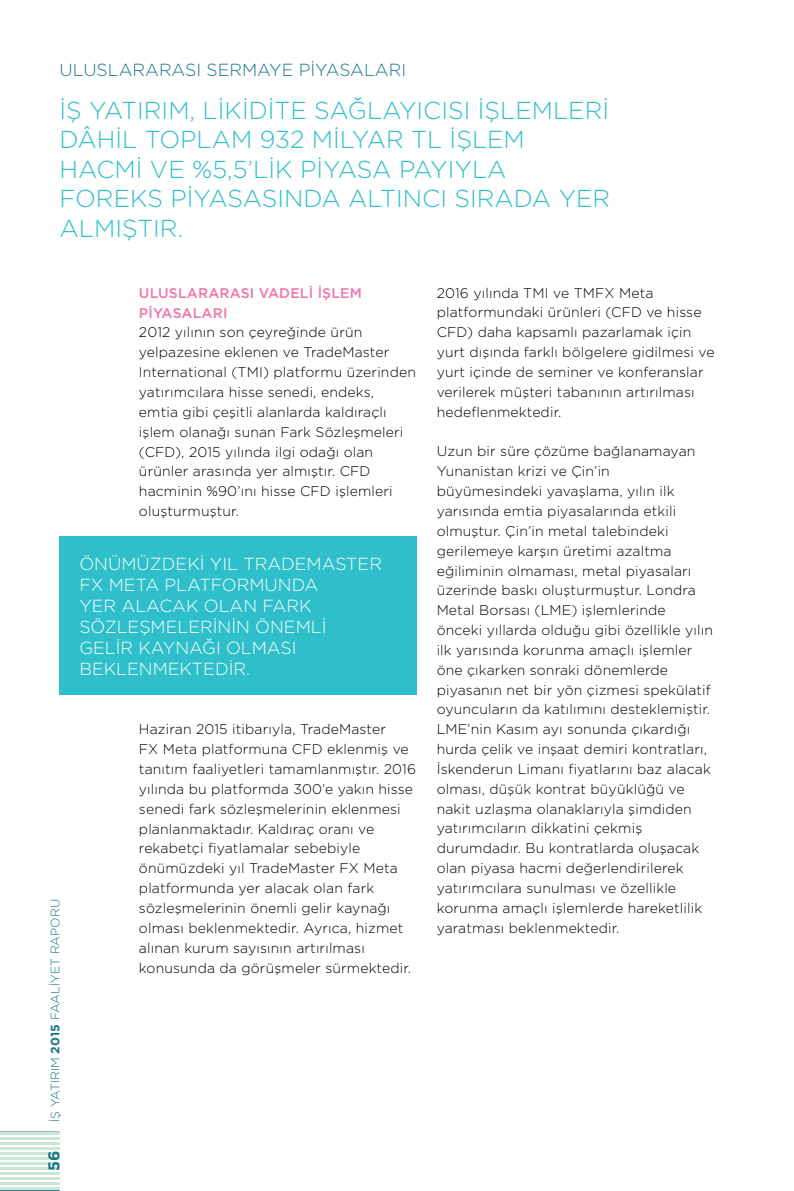
<style>
.page{position:relative;width:794px;height:1191px;background:#fff}
.page>*{position:absolute;margin:0;border:0;box-sizing:border-box;transform-origin:0 0}
.t1{font:300 24.5px/29.4px "Gotham Rounded";color:#2ebfca}
.t2{font:300 17.5px/21px "Gotham Rounded";color:#fff}
.t3{font:300 17.5px "Gotham Rounded";color:#187887}
.t4{font:700 15.75px "Gotham Rounded";color:#187887}
.t5{font:300 14px/19.8px "Gotham";letter-spacing:.01em;color:#000}
.t6{font:500 14px/19.8px "Gotham";letter-spacing:.01em;color:#f173ac}
.t7{font:300 12.25px "Gotham Rounded";color:#187887}
.s1{font-weight:700}
</style>
<div class="page">
<hr style="left:0;top:1190px;width:60px;height:1px;background:#3b8190">
<hr style="left:0;top:1187px;width:60px;height:3px;background:#cae7d6">
<hr style="left:0;top:1131px;width:60px;height:1px;background:#3b8190">
<hr style="left:0;top:1132px;width:60px;height:3px;background:#cae7d6">
<hr style="left:0;top:1182px;width:60px;height:3px;background:#cae7d6">
<hr style="left:0;top:1177px;width:60px;height:3px;background:#cae7d6">
<hr style="left:0;top:1172px;width:60px;height:3px;background:#cae7d6">
<hr style="left:0;top:1167px;width:60px;height:3px;background:#cae7d6">
<hr style="left:0;top:1162px;width:60px;height:3px;background:#cae7d6">
<hr style="left:0;top:1157px;width:60px;height:3px;background:#cae7d6">
<hr style="left:0;top:1152px;width:60px;height:3px;background:#cae7d6">
<hr style="left:0;top:1147px;width:60px;height:3px;background:#cae7d6">
<hr style="left:0;top:1142px;width:60px;height:3px;background:#cae7d6">
<hr style="left:0;top:1137px;width:60px;height:3px;background:#cae7d6">
<div style="left:60px;top:536px;width:357px;height:158px;background:#2ebfca"></div>
<p class="t3" style="left:60px;top:58px;width:348px">ULUSLARARASI SERMAYE PİYASALARI</p>
<h1 class="t1" style="left:60px;top:94px;width:552px">İŞ YATIRIM, LIKIDITE SAĞLAYICISI IŞLEMLERI<br>DÂHIL TOPLAM 932 MILYAR TL IŞLEM<br>HACMI VE %5,5’LIK PIYASA PAYIYLA<br>FOREKS PIYASASINDA ALTINCI SIRADA YER<br>ALMIŞTIR.</h1>
<p class="t6" style="left:139px;top:283px;width:224px">ULUSLARARASI VADELI İŞLEM<br>PIYASALARI</p>
<p class="t5" style="left:139px;top:322px;width:278px">2012 yılının son çeyreğinde ürün yelpazesine eklenen ve TradeMaster International (TMI) platformu üzerinden yatırımcılara hisse senedi, endeks, emtia gibi çeşitli alanlarda kaldıraçlı işlem olanağı sunan Fark Sözleşmeleri (CFD), 2015 yılında ilgi odağı olan ürünler arasında yer almıştır. CFD hacminin %90’ını hisse CFD işlemleri oluşturmuştur.</p>
<p class="t2" style="left:79px;top:552px;width:304px">ÖNÜMÜZDEKI YIL TRADEMASTER<br>FX META PLATFORMUNDA<br>YER ALACAK OLAN FARK<br>SÖZLEŞMELERININ ÖNEMLI<br>GELIR KAYNAĞI OLMASI<br>BEKLENMEKTEDIR.</p>
<p class="t7" style="left:47px;top:1122px;width:224px;rotate:-90deg">İŞ YATIRIM <span class="s1">2015</span> FAALİYET RAPORU</p>
<p class="t4" style="left:42px;top:1171px;width:22px;rotate:-90deg">56</p>
<p class="t5" style="left:139px;top:719px;width:279px">Haziran 2015 itibarıyla, TradeMaster<br>FX Meta platformuna CFD eklenmiş ve tanıtım faaliyetleri tamamlanmıştır. 2016 yılında bu platformda 300’e yakın hisse senedi fark sözleşmelerinin eklenmesi planlanmaktadır. Kaldıraç oranı ve rekabetçi fiyatlamalar sebebiyle önümüzdeki yıl TradeMaster FX Meta platformunda yer alacak olan fark sözleşmelerinin önemli gelir kaynağı olması beklenmektedir. Ayrıca, hizmet alınan kurum sayısının artırılması konusunda da görüşmeler sürmektedir.</p>
<p class="t5" style="left:437px;top:282px;width:279px">2016 yılında TMI ve TMFX Meta platformundaki ürünleri (CFD ve hisse CFD) daha kapsamlı pazarlamak için yurt dışında farklı bölgelere gidilmesi ve yurt içinde de seminer ve konferanslar verilerek müşteri tabanının artırılması hedeflenmektedir.</p>
<p class="t5" style="left:437px;top:441px;width:278px">Uzun bir süre çözüme bağlanamayan Yunanistan krizi ve Çin’in büyümesindeki yavaşlama, yılın ilk yarısında emtia piyasalarında etkili olmuştur. Çin’in metal talebindeki gerilemeye karşın üretimi azaltma eğiliminin olmaması, metal piyasaları üzerinde baskı oluşturmuştur. Londra Metal Borsası (LME) işlemlerinde önceki yıllarda olduğu gibi özellikle yılın ilk yarısında korunma amaçlı işlemler öne çıkarken sonraki dönemlerde piyasanın net bir yön çizmesi spekülatif oyuncuların da katılımını desteklemiştir.<br>LME’nin Kasım ayı sonunda çıkardığı hurda çelik ve inşaat demiri kontratları, İskenderun Limanı fiyatlarını baz alacak olması, düşük kontrat büyüklüğü ve nakit uzlaşma olanaklarıyla şimdiden yatırımcıların dikkatini çekmiş durumdadır. Bu kontratlarda oluşacak olan piyasa hacmi değerlendirilerek yatırımcılara sunulması ve özellikle korunma amaçlı işlemlerde hareketlilik yaratması beklenmektedir.</p>
</div>
